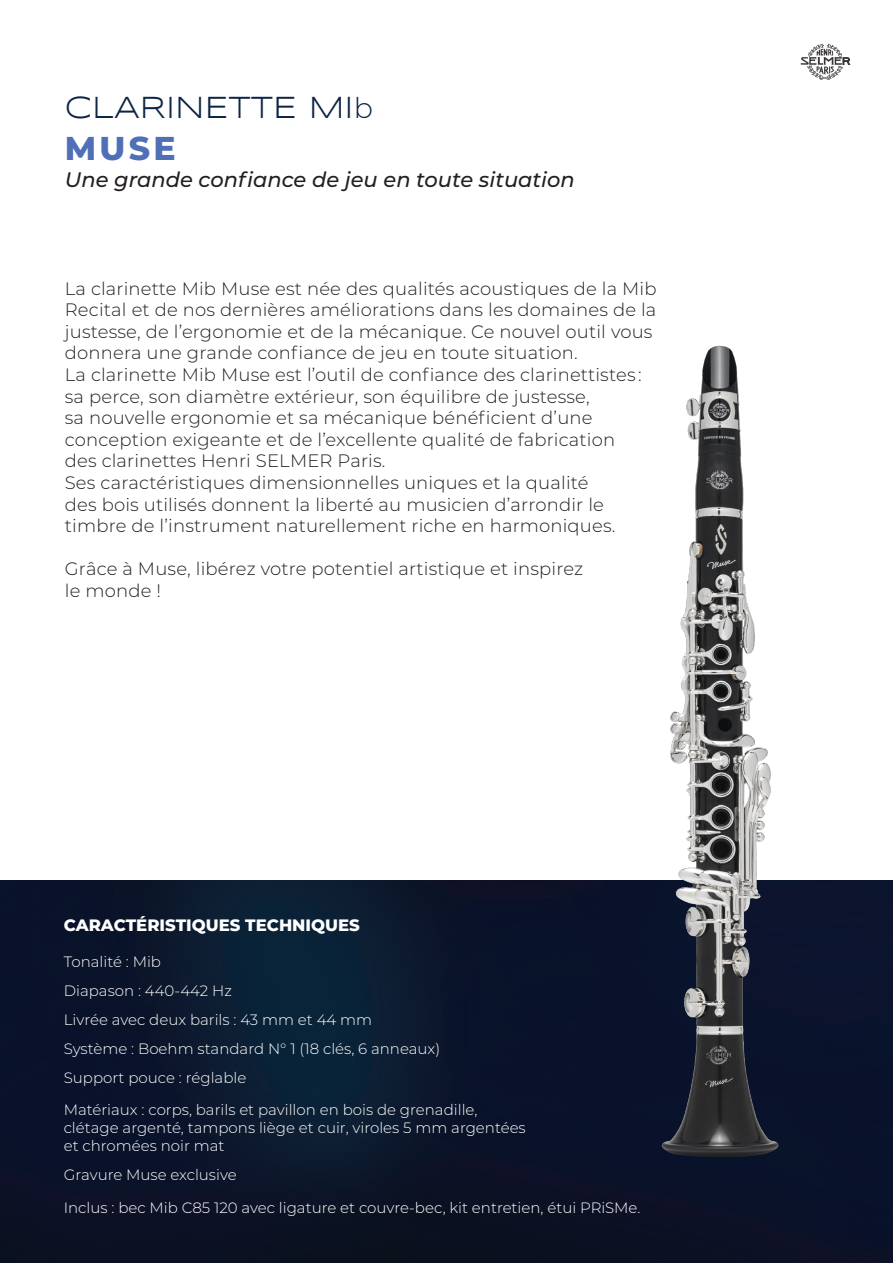
<style>
.page{position:relative;width:893px;height:1263px;background:#fff}
.page>*{position:absolute;margin:0;border:0;box-sizing:border-box;transform-origin:0 0}
.t1{font:800 33px "Montserrat";color:#4f6fb6}
.t2{font:31.5px "Syncopate";color:#0b2544}
.t3{font:italic 500 21px "Montserrat";color:#231f20}
.t4{font:300 18px/21.6px "Montserrat";letter-spacing:.01em;color:#231f20}
.t5{font:800 16.5px "Montserrat";color:#fff}
.t6{font:300 15px/18px "Montserrat";color:#fff}
.s1{font-family:"Montserrat";font-weight:300;font-size:28.5px}
</style>
<div class="page">
<img style="left:0;top:880px;width:893px;height:383px">
<svg style="left:801px;top:44px;width:49px;height:36px"></svg>
<img style="left:649px;top:345px;width:141px;height:824px">
<p class="t2" style="left:65px;top:89px;width:310px">CLARINETTE MI<span class="s1">b</span></p>
<p class="t1" style="left:65px;top:124px;width:112px">MUSE</p>
<p class="t3" style="left:65px;top:165px;width:511px">Une grande confiance de jeu en toute situation</p>
<p class="t4" style="left:65px;top:277px;width:593px">La clarinette Mib Muse est née des qualités acoustiques de la Mib Recital et de nos dernières améliorations dans les domaines de la justesse, de l’ergonomie et de la mécanique. Ce nouvel outil vous donnera une grande confiance de jeu en toute situation.</p>
<p class="t4" style="left:65px;top:363px;width:579px">La clarinette Mib Muse est l’outil de confiance des clarinettistes : sa perce, son diamètre extérieur, son équilibre de justesse,<br>sa nouvelle ergonomie et sa mécanique bénéficient d’une conception exigeante et de l’excellente qualité de fabrication des clarinettes Henri SELMER Paris.</p>
<p class="t4" style="left:65px;top:471px;width:552px">Ses caractéristiques dimensionnelles uniques et la qualité des bois utilisés donnent la liberté au musicien d’arrondir le timbre de l’instrument naturellement riche en harmoniques.</p>
<p class="t4" style="left:65px;top:558px;width:520px">Grâce à Muse, libérez votre potentiel artistique et inspirez le monde !</p>
<p class="t5" style="left:64px;top:913px;width:298px">CARACTÉRISTIQUES TECHNIQUES</p>
<p class="t6" style="left:64px;top:952px;width:99px">Tonalité : Mib</p>
<p class="t6" style="left:64px;top:981px;width:170px">Diapason : 440-442 Hz</p>
<p class="t6" style="left:64px;top:1010px;width:310px">Livrée avec deux barils : 43 mm et 44 mm</p>
<p class="t6" style="left:64px;top:1039px;width:378px">Système : Boehm standard N° 1 (18 clés, 6 anneaux)</p>
<p class="t6" style="left:64px;top:1068px;width:184px">Support pouce : réglable</p>
<p class="t6" style="left:64px;top:1100px;width:463px">Matériaux : corps, barils et pavillon en bois de grenadille, clétage argenté, tampons liège et cuir, viroles 5 mm argentées et chromées noir mat</p>
<p class="t6" style="left:64px;top:1165px;width:174px">Gravure Muse exclusive</p>
<p class="t6" style="left:64px;top:1198px;width:578px">Inclus : bec Mib C85 120 avec ligature et couvre-bec, kit entretien, étui PRiSMe.</p>
</div>
